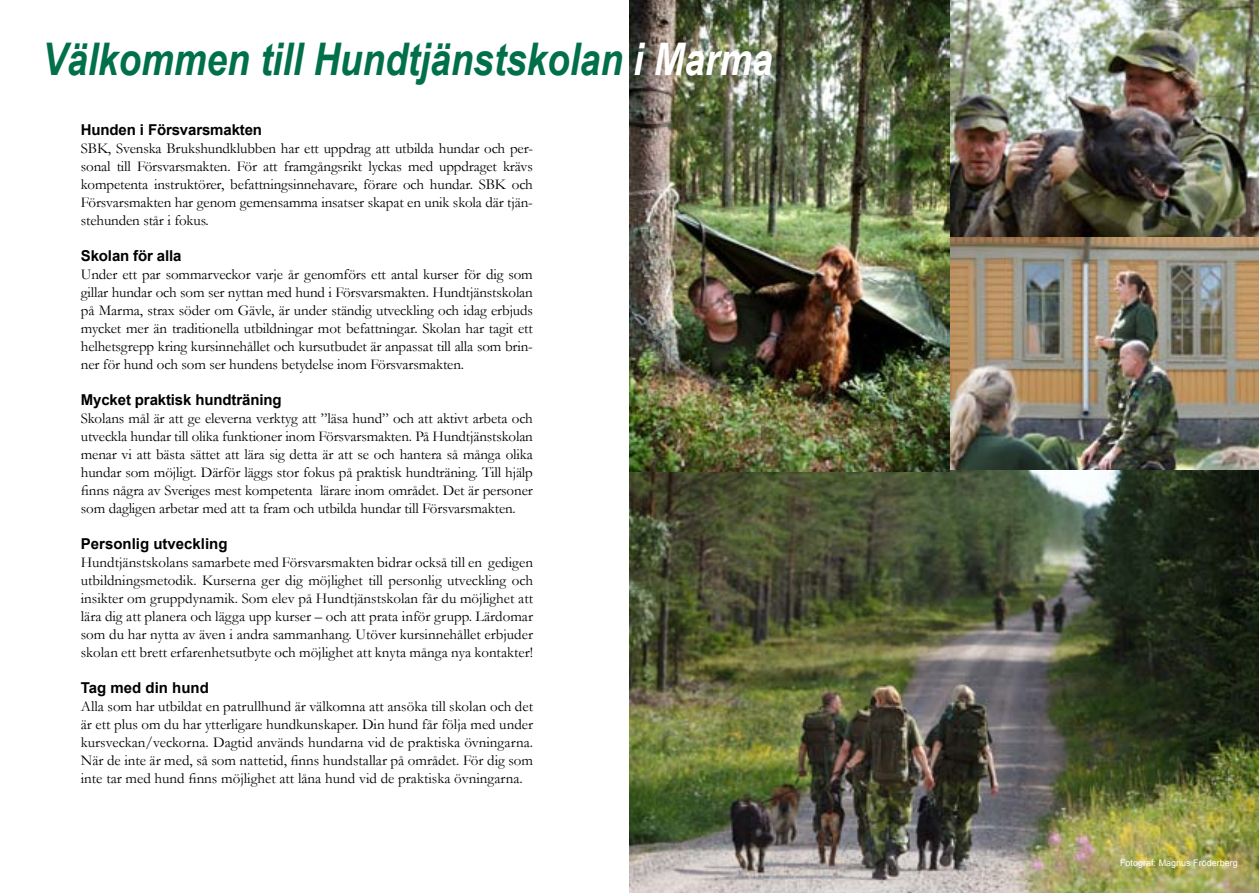
<style>
.page{position:relative;width:1259px;height:893px;background:#fff}
.page>*{position:absolute;margin:0;border:0;box-sizing:border-box;transform-origin:0 0}
.t1{font:italic 700 45px "Arial Narrow";color:#00704a}
.t2{font:15px/18px "Garamond";letter-spacing:-.01em;color:#000;text-align:justify}
.t3{font:700 15px "Arial";letter-spacing:-.01em;color:#000}
.t4{font:9px "Arial";color:#fff}
.s1{color:#fff}
</style>
<div class="page">
<img style="left:950px;top:236px;width:309px;height:234px">
<img style="left:950px;top:0;width:309px;height:236px">
<img style="left:629px;top:470px;width:630px;height:423px">
<img style="left:629px;top:0;width:321px;height:471px">
<h1 class="t1" style="left:43px;top:25px;width:732px">Välkommen till Hundtjänstskolan <span class="s1">i Marma</span></h1>
<p class="t3" style="left:81px;top:120px;width:183px">Hunden i Försvarsmakten</p>
<p class="t2" style="left:81px;top:139px;width:454px">SBK, Svenska Brukshundklubben har ett uppdrag att utbilda hundar och per&shy;sonal till Försvarsmakten. För att framgångsrikt lyckas med uppdraget krävs kompetenta instruktörer, befattningsinnehavare, förare och hundar. SBK och Försvarsmakten har genom gemensamma insatser skapat en unik skola där tjän&shy;stehunden står i fokus.</p>
<p class="t3" style="left:81px;top:246px;width:102px">Skolan för alla</p>
<p class="t2" style="left:81px;top:265px;width:454px">Under ett par sommarveckor varje år genomförs ett antal kurser för dig som gillar hundar och som ser nyttan med hund i Försvarsmakten. Hundtjänstskolan på Marma, strax söder om Gävle, är under ständig utveckling och idag erbjuds mycket mer än traditionella utbildningar mot befattningar. Skolan har tagit ett helhetsgrepp kring kursinnehållet och kursutbudet är anpassat till alla som brin&shy;ner för hund och som ser hundens betydelse inom Försvarsmakten.</p>
<p class="t3" style="left:81px;top:390px;width:202px">Mycket praktisk hundträning</p>
<p class="t2" style="left:81px;top:409px;width:453px">Skolans mål är att ge eleverna verktyg att ”läsa hund” och att aktivt arbeta och utveckla hundar till olika funktioner inom Försvarsmakten. På Hundtjänstskolan menar vi att bästa sättet att lära sig detta är att se och hantera så många olika hundar som möjligt. Därför läggs stor fokus på praktisk hundträning. Till hjälp finns några av Sveriges mest kompetenta lärare inom området. Det är personer som dagligen arbetar med att ta fram och utbilda hundar till Försvarsmakten.</p>
<p class="t3" style="left:81px;top:534px;width:148px">Personlig utveckling</p>
<p class="t2" style="left:81px;top:553px;width:454px">Hundtjänstskolans samarbete med Försvarsmakten bidrar också till en gedigen utbildningsmetodik. Kurserna ger dig möjlighet till personlig utveckling och insikter om gruppdynamik. Som elev på Hundtjänstskolan får du möjlighet att lära dig att planera och lägga upp kurser – och att prata inför grupp. Lärdomar som du har nytta av även i andra sammanhang. Utöver kursinnehållet erbjuder skolan ett brett erfarenhetsutbyte och möjlighet att knyta många nya kontakter!</p>
<p class="t3" style="left:81px;top:678px;width:130px">Tag med din hund</p>
<p class="t2" style="left:81px;top:697px;width:454px">Alla som har utbildat en patrullhund är välkomna att ansöka till skolan och det är ett plus om du har ytterligare hundkunskaper. Din hund får följa med under kursveckan/veckorna. Dagtid används hundarna vid de praktiska övningarna.<br>När de inte är med, så som nattetid, finns hundstallar på området. För dig som inte tar med hund finns möjlighet att låna hund vid de praktiska övningarna.</p>
<p class="t4" style="left:1120px;top:857px;width:119px">Fotograf: Magnus Fröderberg</p>
</div>
